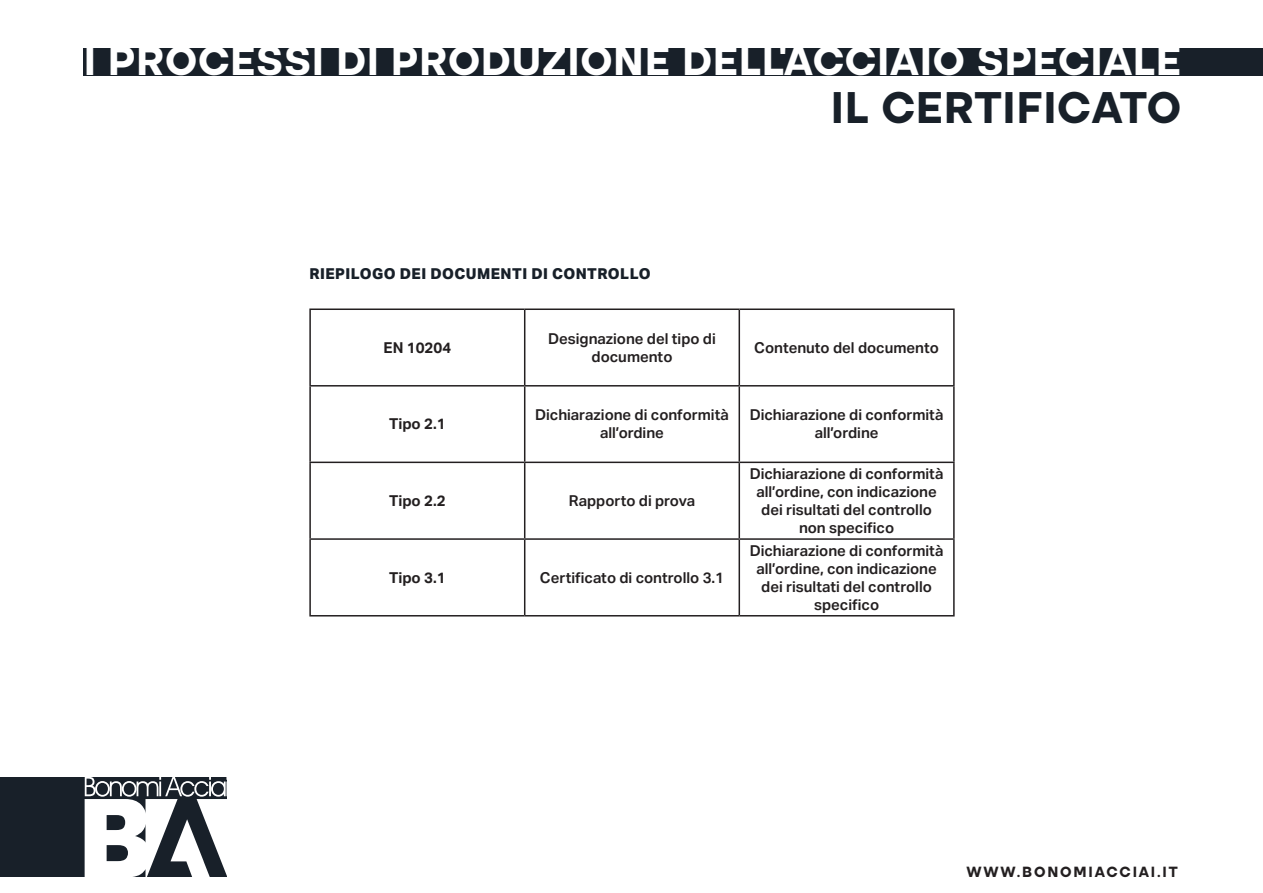
<style>
.page{position:relative;width:1263px;height:893px;background:#fff}
.page>*{position:absolute;margin:0;border:0;box-sizing:border-box;transform-origin:0 0}
.t1{font:700 45px "Altone Trial";letter-spacing:.015em;color:#182029}
.t2{font:700 42px "Altone Trial";letter-spacing:.015em;color:#fff}
.t3{font:600 15px/18px "Aktiv Grotesk";color:#231f20;text-align:center}
.t4{font:800 15px "Aktiv Grotesk";letter-spacing:.03em;color:#182029}
.t5{font:700 15px "Aktiv Grotesk";color:#231f20}
.t6{font:700 15px "Altone Trial";letter-spacing:.12em;color:#231f20}
</style>
<div class="page">
<div style="left:83px;top:48px;width:1180px;height:27px;background:#182029"></div>
<hr style="left:309px;top:308px;width:216px;height:2px;background:#231f20">
<hr style="left:309px;top:310px;width:2px;height:75px;background:#231f20">
<hr style="left:525px;top:308px;width:214px;height:2px;background:#231f20">
<hr style="left:524px;top:310px;width:1px;height:75px;background:#231f20">
<hr style="left:739px;top:308px;width:216px;height:2px;background:#231f20">
<hr style="left:738px;top:310px;width:2px;height:75px;background:#231f20">
<hr style="left:953px;top:310px;width:2px;height:75px;background:#231f20">
<hr style="left:309px;top:385px;width:216px;height:2px;background:#231f20">
<hr style="left:309px;top:387px;width:2px;height:75px;background:#231f20">
<hr style="left:525px;top:385px;width:214px;height:2px;background:#231f20">
<hr style="left:524px;top:387px;width:1px;height:75px;background:#231f20">
<hr style="left:739px;top:385px;width:216px;height:2px;background:#231f20">
<hr style="left:738px;top:387px;width:2px;height:75px;background:#231f20">
<hr style="left:953px;top:387px;width:2px;height:75px;background:#231f20">
<hr style="left:309px;top:462px;width:216px;height:1px;background:#231f20">
<hr style="left:309px;top:463px;width:2px;height:75px;background:#231f20">
<hr style="left:525px;top:462px;width:214px;height:1px;background:#231f20">
<hr style="left:524px;top:463px;width:1px;height:75px;background:#231f20">
<hr style="left:739px;top:462px;width:216px;height:1px;background:#231f20">
<hr style="left:738px;top:463px;width:2px;height:75px;background:#231f20">
<hr style="left:953px;top:463px;width:2px;height:75px;background:#231f20">
<hr style="left:309px;top:538px;width:216px;height:2px;background:#231f20">
<hr style="left:309px;top:540px;width:2px;height:75px;background:#231f20">
<hr style="left:525px;top:538px;width:214px;height:2px;background:#231f20">
<hr style="left:524px;top:540px;width:1px;height:75px;background:#231f20">
<hr style="left:739px;top:538px;width:216px;height:2px;background:#231f20">
<hr style="left:738px;top:540px;width:2px;height:75px;background:#231f20">
<hr style="left:953px;top:540px;width:2px;height:75px;background:#231f20">
<hr style="left:309px;top:615px;width:216px;height:1px;background:#231f20">
<hr style="left:525px;top:615px;width:214px;height:1px;background:#231f20">
<hr style="left:739px;top:615px;width:216px;height:1px;background:#231f20">
<div style="left:0;top:777px;width:227px;height:100px;background:#182029"></div>
<svg style="left:85px;top:777px;width:142px;height:100px"></svg>
<h2 class="t2" style="left:84px;top:42px;width:1099px">I PROCESSI DI PRODUZIONE DELL’ACCIAIO SPECIALE</h2>
<p class="t4" style="left:309px;top:265px;width:343px">RIEPILOGO DEI DOCUMENTI DI CONTROLLO</p>
<h1 class="t1" style="left:831px;top:88px;width:352px">IL CERTIFICATO</h1>
<p class="t5" style="left:383px;top:339px;width:69px">EN 10204</p>
<p class="t3" style="left:548px;top:330px;width:169px">Designazione del tipo di documento</p>
<p class="t3" style="left:754px;top:339px;width:186px">Contenuto del documento</p>
<p class="t5" style="left:389px;top:415px;width:58px">Tipo 2.1</p>
<p class="t3" style="left:535px;top:406px;width:195px">Dichiarazione di conformità all’ordine</p>
<p class="t3" style="left:750px;top:406px;width:195px">Dichiarazione di conformità all’ordine</p>
<p class="t5" style="left:389px;top:492px;width:58px">Tipo 2.2</p>
<p class="t3" style="left:569px;top:492px;width:128px">Rapporto di prova</p>
<p class="t5" style="left:389px;top:569px;width:58px">Tipo 3.1</p>
<p class="t3" style="left:540px;top:569px;width:186px">Certificato di controllo 3.1</p>
<p class="t3" style="left:750px;top:465px;width:195px">Dichiarazione di conformità all’ordine, con indicazione dei risultati del controllo non specifico</p>
<p class="t3" style="left:750px;top:542px;width:195px">Dichiarazione di conformità all’ordine, con indicazione dei risultati del controllo specifico</p>
<p class="t6" style="left:966px;top:865px;width:213px">WWW.BONOMIACCIAI.IT</p>
</div>
